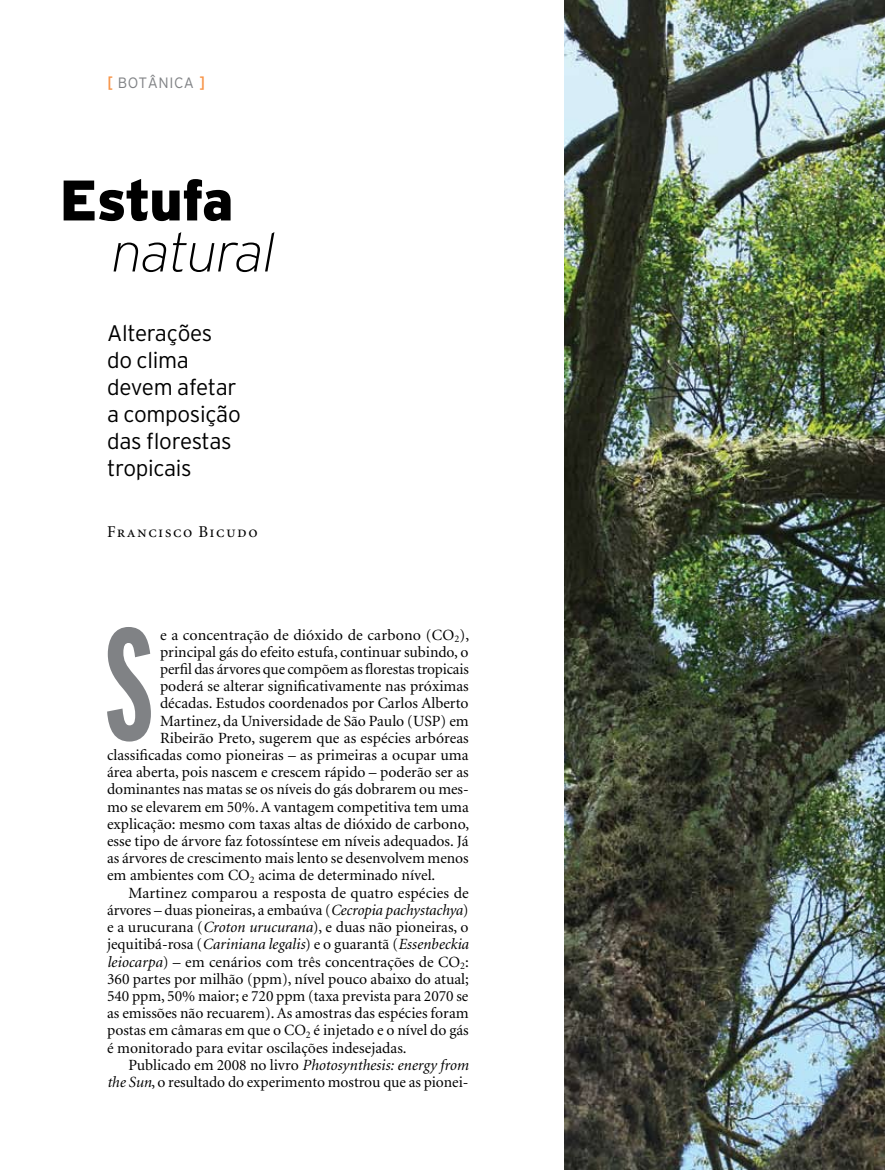
<style>
.page{position:relative;width:885px;height:1170px;background:#fff}
.page>*{position:absolute;margin:0;border:0;box-sizing:border-box;transform-origin:0 0}
.t1{font:700 extra-condensed 158.7px "Interstate";color:#808285;scale:.91 1}
.t2{font:900 57px "Interstate";letter-spacing:-.02em;color:#000}
.t3{font:italic 200 54px "Interstate";letter-spacing:-.015em;color:#000}
.t4{font:300 22.5px/27px "Interstate";letter-spacing:-.015em;color:#000}
.t5{font:16.5px "Minion Regular SC";letter-spacing:.09em;color:#000}
.t6{font:15.6px "Minion";color:#000}
.t7{font:italic 15.6px "Minion";color:#000}
.t8{font:300 15px "Interstate";letter-spacing:.035em;color:#808285}
.s1{font-weight:400;font-size:16.5px;color:#f79448}
.s2{font-style:italic}
.s3{font-style:normal}
</style>
<div class="page">
<img style="left:564px;top:0;width:320px;height:1169px">
<p class="t8" style="left:107px;top:75px;width:100px"><span class="s1">[</span> Botânica <span class="s1">]</span></p>
<h2 class="t2" style="left:60px;top:168px;width:175px">Estufa</h2>
<h3 class="t3" style="left:112px;top:223px;width:165px">natural</h3>
<h3 class="t4" style="left:107px;top:319px;width:135px">Alterações do clima devem afetar a composição das florestas tropicais</h3>
<p class="t5" style="left:107px;top:524px;width:152px">Francisco Bicudo</p>
<h1 class="t1" style="left:104px;top:596px;width:57px">S</h1>
<p class="t6" style="left:160px;top:627px;width:310px">e a concentração de dióxido de carbono (CO<sub>2</sub>),</p>
<p class="t6" style="left:160px;top:644px;width:310px">principal gás do efeito estufa, continuar subindo, o</p>
<p class="t6" style="left:160px;top:661px;width:310px">perfil das árvores que compõem as florestas tropicais</p>
<p class="t6" style="left:160px;top:678px;width:310px">poderá se alterar significativamente nas próximas</p>
<p class="t6" style="left:160px;top:695px;width:310px">décadas. Estudos coordenados por Carlos Alberto</p>
<p class="t6" style="left:160px;top:713px;width:310px">Martinez, da Universidade de São Paulo (USP) em</p>
<p class="t6" style="left:160px;top:730px;width:310px">Ribeirão Preto, sugerem que as espécies arbóreas</p>
<p class="t6" style="left:107px;top:747px;width:363px">classificadas como pioneiras – as primeiras a ocupar uma</p>
<p class="t6" style="left:107px;top:764px;width:363px">área aberta, pois nascem e crescem rápido – poderão ser as</p>
<p class="t6" style="left:107px;top:781px;width:363px">dominantes nas matas se os níveis do gás dobrarem ou mes-</p>
<p class="t6" style="left:107px;top:799px;width:363px">mo se elevarem em 50%. A vantagem competitiva tem uma</p>
<p class="t6" style="left:107px;top:816px;width:363px">explicação: mesmo com taxas altas de dióxido de carbono,</p>
<p class="t6" style="left:107px;top:833px;width:363px">esse tipo de árvore faz fotossíntese em níveis adequados. Já</p>
<p class="t6" style="left:107px;top:850px;width:363px">as árvores de crescimento mais lento se desenvolvem menos</p>
<p class="t6" style="left:107px;top:867px;width:330px">em ambientes com CO<sub>2</sub> acima de determinado nível.</p>
<p class="t6" style="left:128px;top:884px;width:342px">Martinez comparou a resposta de quatro espécies de</p>
<p class="t6" style="left:107px;top:902px;width:363px">árvores – duas pioneiras, a embaúva (<span class="s2">Cecropia pachystachya</span>)</p>
<p class="t6" style="left:107px;top:919px;width:363px">e a urucurana (<span class="s2">Croton urucurana</span>), e duas não pioneiras, o</p>
<p class="t6" style="left:107px;top:936px;width:363px">jequitibá-rosa (<span class="s2">Cariniana legalis</span>) e o guarantã (<span class="s2">Essenbeckia</span></p>
<p class="t6" style="left:107px;top:953px;width:363px"><span class="s2">leiocarpa</span>) – em cenários com três concentrações de CO<sub>2</sub>:</p>
<p class="t6" style="left:107px;top:970px;width:363px">360 partes por milhão (ppm), nível pouco abaixo do atual;</p>
<p class="t6" style="left:107px;top:988px;width:363px">540 ppm, 50% maior; e 720 ppm (taxa prevista para 2070 se</p>
<p class="t6" style="left:107px;top:1005px;width:363px">as emissões não recuarem). As amostras das espécies foram</p>
<p class="t6" style="left:107px;top:1022px;width:363px">postas em câmaras em que o CO<sub>2</sub> é injetado e o nível do gás</p>
<p class="t6" style="left:107px;top:1039px;width:301px">é monitorado para evitar oscilações indesejadas.</p>
<p class="t7" style="left:128px;top:1056px;width:342px"><span class="s3">Publicado em 2008 no livro</span> Photosynthesis: energy from</p>
<p class="t6" style="left:107px;top:1074px;width:363px"><span class="s2">the Sun</span>, o resultado do experimento mostrou que as pionei-</p>
</div>
